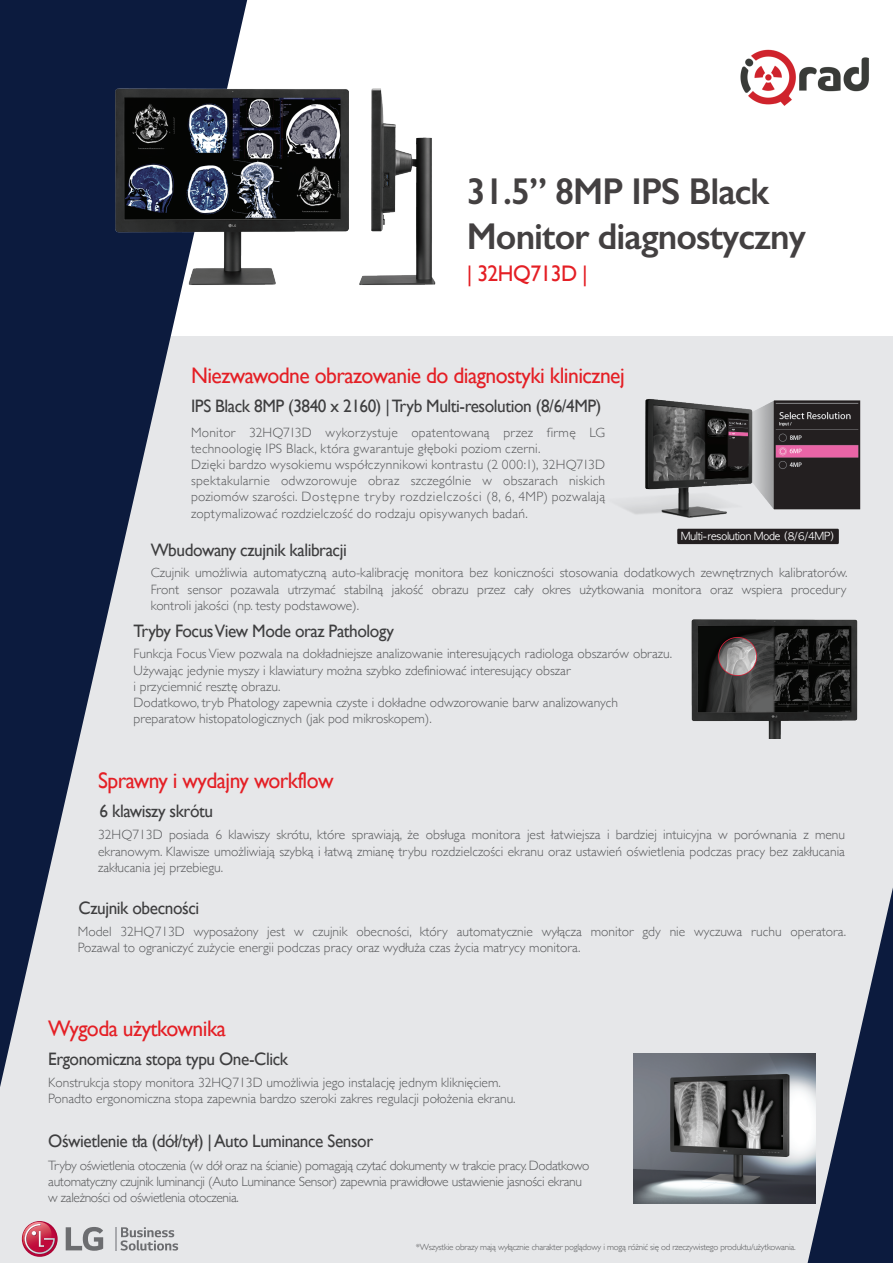
<style>
.page{position:relative;width:893px;height:1263px;background:#fff}
.page>*{position:absolute;margin:0;border:0;box-sizing:border-box;transform-origin:0 0}
.t1{font:600 37.5px/45px "Gill Sans";letter-spacing:-.025em;color:#434041;scale:.96 1}
.t2{font:22.5px "Gill Sans";letter-spacing:-.025em;color:#e41f25;scale:.96 1}
.t3{font:18px "Gill Sans";letter-spacing:-.025em;color:#3e3e3f;scale:.96 1}
.t4{font:300 13.5px/16.2px "Gill Sans";color:#57585a}
.t5{font:300 13.5px/16.2px "Gill Sans";letter-spacing:-.025em;color:#57585a}
.t6{font:10.5px "LG Sm Haotf TSB KS Cpc EUC H";letter-spacing:.005em;color:#fff;scale:.96 1}
.t7{font:300 9px "Gill Sans";letter-spacing:-.025em;color:#57585a}
</style>
<div class="page">
<div style="left:0;top:336px;width:893px;height:926px;background:#e6e7e9"></div>
<svg style="left:0;top:0;width:247px;height:1087px"></svg>
<svg style="left:808px;top:888px;width:85px;height:375px"></svg>
<img style="left:740px;top:49px;width:129px;height:57px">
<svg style="left:116px;top:1227px;width:62px;height:23px"></svg>
<svg style="left:66px;top:1227px;width:37px;height:24px"></svg>
<svg style="left:22px;top:1221px;width:36px;height:36px"></svg>
<svg style="left:21px;top:1222px;width:34px;height:32px"></svg>
<img style="left:634px;top:1053px;width:181px;height:151px">
<img style="left:68px;top:35px;width:368px;height:274px">
<img style="left:622px;top:399px;width:239px;height:146px">
<img style="left:691px;top:619px;width:167px;height:120px">
<h1 class="t1" style="left:467px;top:168px;width:355px">31.5” 8MP IPS Black<br>Monitor diagnostyczny</h1>
<h2 class="t2" style="left:467px;top:260px;width:128px">| 32HQ713D |</h2>
<h2 class="t2" style="left:191px;top:362px;width:453px">Niezwawodne obrazowanie do diagnostyki klinicznej</h2>
<h3 class="t3" style="left:191px;top:396px;width:429px">IPS Black 8MP (3840 x 2160) | Tryb Multi-resolution (8/6/4MP)</h3>
<p class="t4" style="left:191px;top:423px;width:415px">Monitor 32HQ713D wykorzystuje opatentowaną przez firmę LG technoologię IPS Black, która gwarantuje głęboki poziom czerni.<br>Dzięki bardzo wysokiemu współczynnikowi kontrastu (2 000:1), 32HQ713D spektakularnie odwzorowuje obraz szczególnie w obszarach niskich poziomów szarości. Dostępne tryby rozdzielczości (8, 6, 4MP) pozwalają zoptymalizować rozdzielczość do rodzaju opisywanych badań.</p>
<h3 class="t3" style="left:151px;top:539px;width:206px">Wbudowany czujnik kalibracji</h3>
<p class="t4" style="left:151px;top:564px;width:698px;text-align:justify">Czujnik umożliwia automatyczną auto-kalibrację monitora bez koniczności stosowania dodatkowych zewnętrznych kalibratorów.<br>Front sensor pozawala utrzymać stabilną jakość obrazu przez cały okres użytkowania monitora oraz wspiera procedury kontroli jakości (np. testy podstawowe).</p>
<h3 class="t3" style="left:134px;top:620px;width:273px">Tryby Focus View Mode oraz Pathology</h3>
<p class="t4" style="left:134px;top:645px;width:540px">Funkcja Focus View pozwala na dokładniejsze analizowanie interesujących radiologa obszarów obrazu.<br>Używając jedynie myszy i klawiatury można szybko zdefiniować interesujący obszar<br>i przyciemnić resztę obrazu.<br>Dodatkowo, tryb Phatology zapewnia czyste i dokładne odwzorowanie barw analizowanych preparatow histopatologicznych (jak pod mikroskopem).</p>
<p class="t6" style="left:681px;top:530px;width:162px">Multi-resolution Mode (8/6/4MP)</p>
<h2 class="t2" style="left:98px;top:767px;width:247px">Sprawny i wydajny workflow</h2>
<h3 class="t3" style="left:100px;top:800px;width:120px">6 klawiszy skrótu</h3>
<p class="t4" style="left:98px;top:826px;width:748px;text-align:justify">32HQ713D posiada 6 klawiszy skrótu, które sprawiają, że obsługa monitora jest łatwiejsza i bardziej intuicyjna w porównania z menu ekranowym. Klawisze umożliwiają szybką i łatwą zmianę trybu rozdzielczości ekranu oraz ustawień oświetlenia podczas pracy bez zakłucania zakłucania jej przebiegu.</p>
<h3 class="t3" style="left:79px;top:897px;width:127px">Czujnik obecności</h3>
<p class="t4" style="left:78px;top:922px;width:770px">Model 32HQ713D wyposażony jest w czujnik obecności, który automatycznie wyłącza monitor gdy nie wyczuwa ruchu operatora.<br>Pozawal to ograniczyć zużycie energii podczas pracy oraz wydłuża czas życia matrycy monitora.</p>
<h2 class="t2" style="left:48px;top:1015px;width:187px">Wygoda użytkownika</h2>
<h3 class="t3" style="left:48px;top:1049px;width:251px">Ergonomiczna stopa typu One-Click</h3>
<p class="t4" style="left:48px;top:1074px;width:469px">Konstrukcja stopy monitora 32HQ713D umożliwia jego instalację jednym kliknięciem.<br>Ponadto ergonomiczna stopa zapewnia bardzo szeroki zakres regulacji położenia ekranu.</p>
<h3 class="t3" style="left:48px;top:1130px;width:340px">Oświetlenie tła (dół/tył) | Auto Luminance Sensor</h3>
<p class="t5" style="left:48px;top:1156px;width:543px">Tryby oświetlenia otoczenia (w dół oraz na ścianie) pomagają czytać dokumenty w trakcie pracy. Dodatkowo automatyczny czujnik luminancji (Auto Luminance Sensor) zapewnia prawidłowe ustawienie jasności ekranu w zależności od oświetlenia otoczenia.</p>
<p class="t7" style="left:416px;top:1240px;width:381px">*Wszystkie obrazy mają wyłącznie charakter poglądowy i mogą różnić się od rzeczywistego produktu/użytkowania.</p>
</div>
